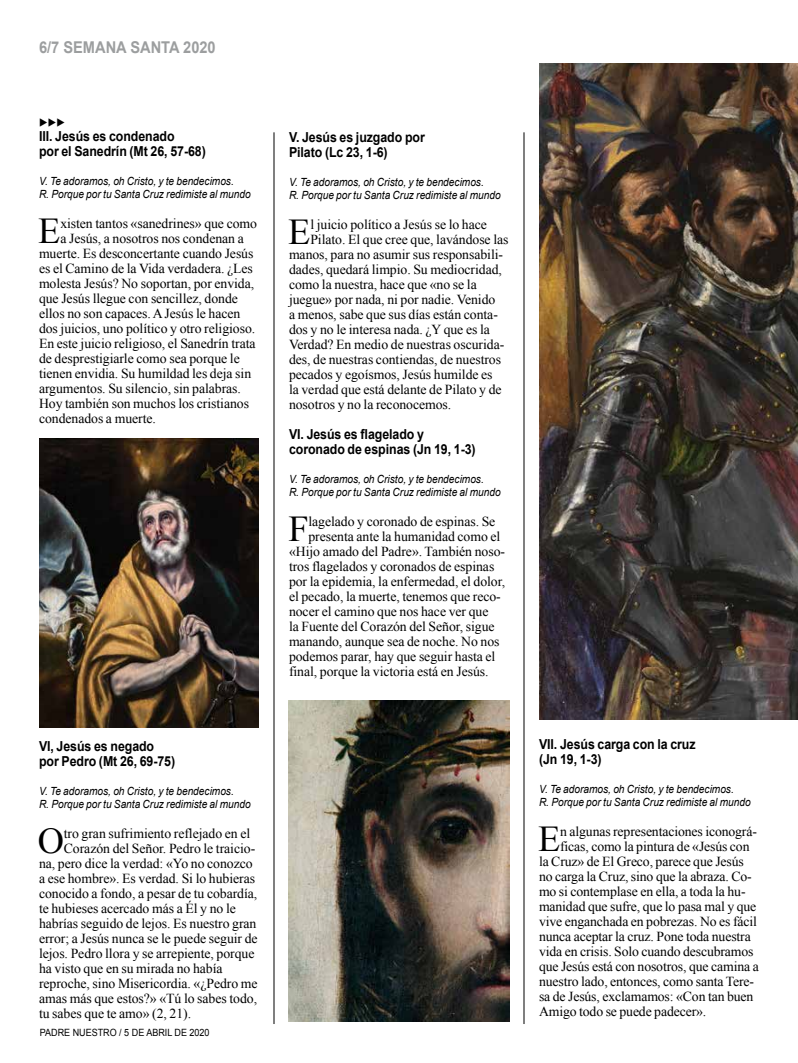
<style>
.page{position:relative;width:798px;height:1063px;background:#fff}
.page>*{position:absolute;margin:0;border:0;box-sizing:border-box;transform-origin:0 0}
.t1{font:36.38px "Times New Roman";color:#000}
.t2{font:700 16.25px "Arial";color:#9c9e9f;scale:.9 1}
.t3{font:13.75px "Times New Roman";letter-spacing:-.005em;color:#000}
.t4{font:700 13.75px/15px "Arial";letter-spacing:-.005em;color:#000;scale:.9 1}
.t5{font:italic 11.25px/13.5px "Arial";color:#000;scale:.9 1}
.t6{font:10px "Arial";color:#000;scale:.9 1}
.t7{font:10px "Wingdings 3";color:#000}
</style>
<div class="page">
<img style="left:539px;top:64px;width:258px;height:655px">
<img style="left:289px;top:701px;width:220px;height:321px">
<hr style="left:273px;top:132px;width:1px;height:892px;background:#000">
<hr style="left:523px;top:132px;width:1px;height:892px;background:#000">
<img style="left:39px;top:439px;width:220px;height:288px">
<p class="t2" style="left:39px;top:37px;width:198px">6/7 SEMANA SANTA 2020</p>
<p class="t7" style="left:39px;top:116px;width:28px">◆◆◆</p>
<p class="t4" style="left:39px;top:129px;width:187px">III. Jesús es condenado<br>por el Sanedrín (Mt 26, 57-68)</p>
<p class="t5" style="left:39px;top:174px;width:237px">V. Te adoramos, oh Cristo, y te bendecimos.<br>R. Porque por tu Santa Cruz redimiste al mundo</p>
<h1 class="t1" style="left:38px;top:206px;width:24px">E</h1>
<p class="t3" style="left:60px;top:214px;width:198px">xisten tantos «sanedrines» que como</p>
<p class="t3" style="left:60px;top:229px;width:185px">a Jesús, a nosotros nos condenan a</p>
<p class="t3" style="left:39px;top:244px;width:216px">muerte. Es desconcertante cuando Jesús</p>
<p class="t3" style="left:39px;top:259px;width:215px">es el Camino de la Vida verdadera. ¿Les</p>
<p class="t3" style="left:39px;top:274px;width:217px">molesta Jesús? No soportan, por envida,</p>
<p class="t3" style="left:39px;top:289px;width:200px">que Jesús llegue con sencillez, donde</p>
<p class="t3" style="left:39px;top:304px;width:203px">ellos no son capaces. A Jesús le hacen</p>
<p class="t3" style="left:39px;top:319px;width:218px">dos juicios, uno político y otro religioso.</p>
<p class="t3" style="left:39px;top:334px;width:218px">En este juicio religioso, el Sanedrín trata</p>
<p class="t3" style="left:39px;top:349px;width:202px">de desprestigiarle como sea porque le</p>
<p class="t3" style="left:39px;top:364px;width:214px">tienen envidia. Su humildad les deja sin</p>
<p class="t3" style="left:39px;top:379px;width:203px">argumentos. Su silencio, sin palabras.</p>
<p class="t3" style="left:39px;top:394px;width:211px">Hoy también son muchos los cristianos</p>
<p class="t3" style="left:39px;top:409px;width:118px">condenados a muerte.</p>
<p class="t4" style="left:39px;top:739px;width:153px">VI, Jesús es negado por Pedro (Mt 26, 69-75)</p>
<p class="t5" style="left:39px;top:784px;width:237px">V. Te adoramos, oh Cristo, y te bendecimos.<br>R. Porque por tu Santa Cruz redimiste al mundo</p>
<h1 class="t1" style="left:38px;top:817px;width:28px">O</h1>
<p class="t3" style="left:64px;top:824px;width:188px">tro gran sufrimiento reflejado en el</p>
<p class="t3" style="left:64px;top:839px;width:193px">Corazón del Señor. Pedro le traicio-</p>
<p class="t3" style="left:39px;top:854px;width:215px">na, pero dice la verdad: «Yo no conozco</p>
<p class="t3" style="left:39px;top:869px;width:217px">a ese hombre». Es verdad. Si lo hubieras</p>
<p class="t3" style="left:39px;top:884px;width:220px">conocido a fondo, a pesar de tu cobardía,</p>
<p class="t3" style="left:39px;top:899px;width:198px">te hubieses acercado más a Él y no le</p>
<p class="t3" style="left:39px;top:914px;width:219px">habrías seguido de lejos. Es nuestro gran</p>
<p class="t3" style="left:39px;top:929px;width:220px">error; a Jesús nunca se le puede seguir de</p>
<p class="t3" style="left:39px;top:944px;width:217px">lejos. Pedro llora y se arrepiente, porque</p>
<p class="t3" style="left:39px;top:959px;width:185px">ha visto que en su mirada no había</p>
<p class="t3" style="left:39px;top:974px;width:220px">reproche, sino Misericordia. «¿Pedro me</p>
<p class="t3" style="left:39px;top:989px;width:219px">amas más que estos?» «Tú lo sabes todo,</p>
<p class="t3" style="left:39px;top:1004px;width:154px">tu sabes que te amo» (2, 21).</p>
<p class="t6" style="left:40px;top:1026px;width:190px">PADRE NUESTRO / 5 DE ABRIL DE 2020</p>
<p class="t4" style="left:289px;top:130px;width:152px">V. Jesús es juzgado por<br>Pilato (Lc 23, 1-6)</p>
<p class="t5" style="left:289px;top:175px;width:237px">V. Te adoramos, oh Cristo, y te bendecimos.<br>R. Porque por tu Santa Cruz redimiste al mundo</p>
<h1 class="t1" style="left:288px;top:208px;width:24px">E</h1>
<p class="t3" style="left:310px;top:216px;width:178px">l juicio político a Jesús se lo hace</p>
<p class="t3" style="left:310px;top:231px;width:200px">Pilato. El que cree que, lavándose las</p>
<p class="t3" style="left:289px;top:246px;width:215px">manos, para no asumir sus responsabili-</p>
<p class="t3" style="left:289px;top:261px;width:214px">dades, quedará limpio. Su mediocridad,</p>
<p class="t3" style="left:289px;top:276px;width:189px">como la nuestra, hace que «no se la</p>
<p class="t3" style="left:289px;top:291px;width:208px">juegue» por nada, ni por nadie. Venido</p>
<p class="t3" style="left:289px;top:306px;width:210px">a menos, sabe que sus días están conta-</p>
<p class="t3" style="left:289px;top:321px;width:202px">dos y no le interesa nada. ¿Y que es la</p>
<p class="t3" style="left:289px;top:336px;width:217px">Verdad? En medio de nuestras oscurida-</p>
<p class="t3" style="left:289px;top:351px;width:213px">des, de nuestras contiendas, de nuestros</p>
<p class="t3" style="left:289px;top:366px;width:205px">pecados y egoísmos, Jesús humilde es</p>
<p class="t3" style="left:289px;top:381px;width:214px">la verdad que está delante de Pilato y de</p>
<p class="t3" style="left:289px;top:396px;width:164px">nosotros y no la reconocemos.</p>
<p class="t4" style="left:289px;top:427px;width:209px">VI. Jesús es flagelado y coronado de espinas (Jn 19, 1-3)</p>
<p class="t5" style="left:289px;top:472px;width:237px">V. Te adoramos, oh Cristo, y te bendecimos.<br>R. Porque por tu Santa Cruz redimiste al mundo</p>
<h1 class="t1" style="left:288px;top:505px;width:22px">F</h1>
<p class="t3" style="left:308px;top:513px;width:188px">lagelado y coronado de espinas. Se</p>
<p class="t3" style="left:308px;top:528px;width:193px">presenta ante la humanidad como el</p>
<p class="t3" style="left:289px;top:543px;width:217px">«Hijo amado del Padre». También noso-</p>
<p class="t3" style="left:289px;top:558px;width:207px">tros flagelados y coronados de espinas</p>
<p class="t3" style="left:289px;top:573px;width:217px">por la epidemia, la enfermedad, el dolor,</p>
<p class="t3" style="left:289px;top:588px;width:213px">el pecado, la muerte, tenemos que reco-</p>
<p class="t3" style="left:289px;top:603px;width:201px">nocer el camino que nos hace ver que</p>
<p class="t3" style="left:289px;top:618px;width:207px">la Fuente del Corazón del Señor, sigue</p>
<p class="t3" style="left:289px;top:633px;width:212px">manando, aunque sea de noche. No nos</p>
<p class="t3" style="left:289px;top:648px;width:208px">podemos parar, hay que seguir hasta el</p>
<p class="t3" style="left:289px;top:663px;width:201px">final, porque la victoria está en Jesús.</p>
<p class="t4" style="left:539px;top:737px;width:175px">VII. Jesús carga con la cruz (Jn 19, 1-3)</p>
<p class="t5" style="left:539px;top:782px;width:237px">V. Te adoramos, oh Cristo, y te bendecimos.<br>R. Porque por tu Santa Cruz redimiste al mundo</p>
<h1 class="t1" style="left:538px;top:815px;width:24px">E</h1>
<p class="t3" style="left:560px;top:822px;width:198px">n algunas representaciones iconográ-</p>
<p class="t3" style="left:560px;top:837px;width:191px">ficas, como la pintura de «Jesús con</p>
<p class="t3" style="left:539px;top:852px;width:206px">la Cruz» de El Greco, parece que Jesús</p>
<p class="t3" style="left:539px;top:867px;width:214px">no carga la Cruz, sino que la abraza. Co-</p>
<p class="t3" style="left:539px;top:882px;width:208px">mo si contemplase en ella, a toda la hu-</p>
<p class="t3" style="left:539px;top:897px;width:219px">manidad que sufre, que lo pasa mal y que</p>
<p class="t3" style="left:539px;top:912px;width:219px">vive enganchada en pobrezas. No es fácil</p>
<p class="t3" style="left:539px;top:927px;width:213px">nunca aceptar la cruz. Pone toda nuestra</p>
<p class="t3" style="left:539px;top:942px;width:216px">vida en crisis. Solo cuando descubramos</p>
<p class="t3" style="left:539px;top:957px;width:221px">que Jesús está con nosotros, que camina a</p>
<p class="t3" style="left:539px;top:972px;width:216px">nuestro lado, entonces, como santa Tere-</p>
<p class="t3" style="left:539px;top:987px;width:216px">sa de Jesús, exclamamos: «Con tan buen</p>
<p class="t3" style="left:539px;top:1002px;width:169px">Amigo todo se puede padecer».</p>
</div>
